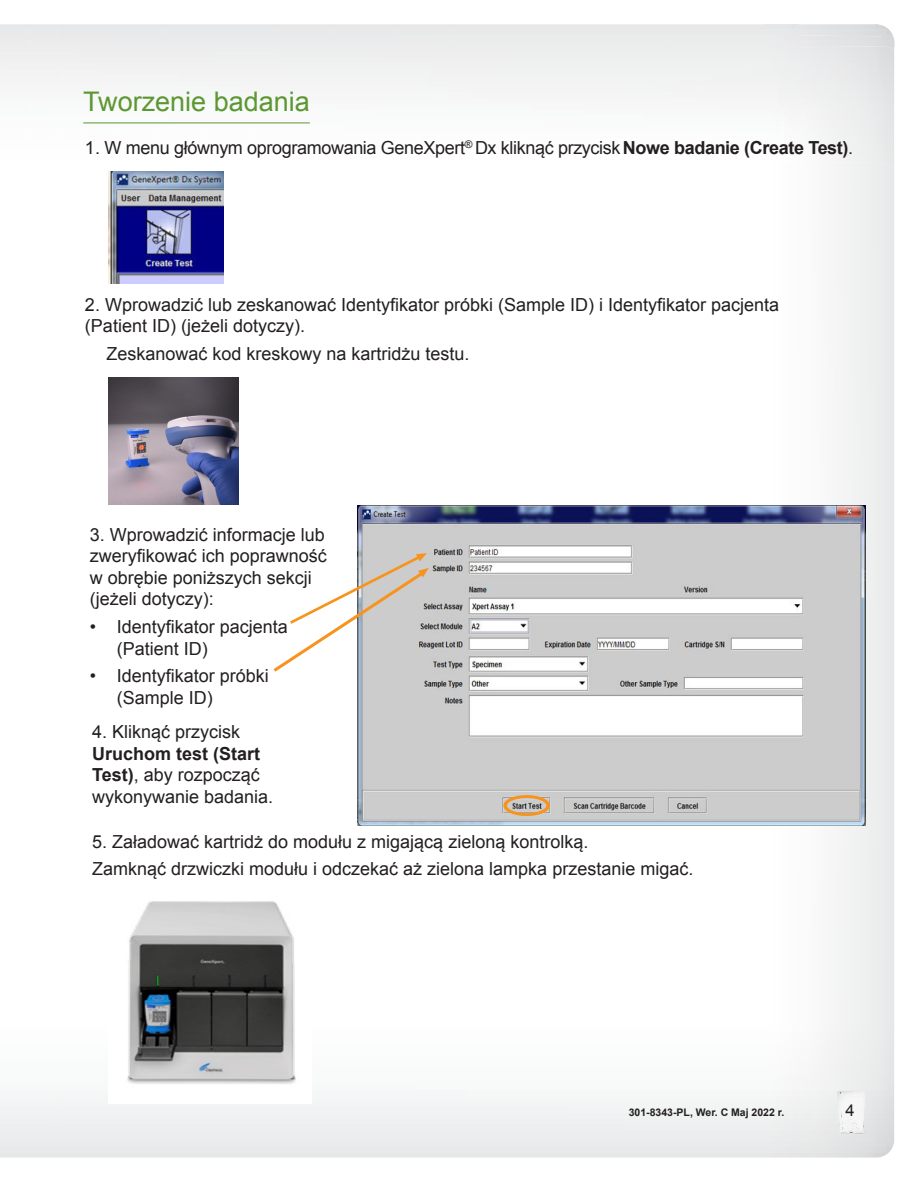
<style>
.page{position:relative;width:918px;height:1188px;background:#fff}
.page>*{position:absolute;margin:0;border:0;box-sizing:border-box;transform-origin:0 0}
.t1{font:27px "Arial";color:#5d9732}
.t2{font:18px/21.6px "Arial";color:#231f20}
.t3{font:18px "Arial";letter-spacing:-.02em;color:#231f20}
.t4{font:16.5px "Arial";color:#231f20}
.t5{font:700 10.5px "Arial";color:#231f20}
.s1{font-weight:700}
</style>
<div class="page">
<hr style="left:83px;top:123px;width:227px;height:1px;background:#5d9732">
<img style="left:126px;top:901px;width:171px;height:184px">
<img style="left:358px;top:505px;width:507px;height:320px">
<img style="left:108px;top:171px;width:115px;height:112px">
<img style="left:108px;top:377px;width:130px;height:128px">
<div style="left:504px;top:795px;width:46px;height:21px;border:3px solid #f7941d;border-radius:50%"></div>
<svg style="left:273px;top:553px;width:156px;height:122px"></svg>
<img style="left:837px;top:1111px;width:1px;height:23px">
<img style="left:837px;top:1091px;width:1px;height:20px">
<img style="left:838px;top:1091px;width:27px;height:43px">
<svg style="left:841px;top:1091px;width:10px;height:5px"></svg>
<img style="left:851px;top:1091px;width:14px;height:5px">
<h1 class="t1" style="left:83px;top:84px;width:228px">Tworzenie badania</h1>
<p class="t3" style="left:85px;top:141px;width:770px">1. W menu głównym oprogramowania GeneXpert<sup>®</sup> Dx kliknąć przycisk<span class="s1">Nowe badanie (Create Test)</span>.</p>
<p class="t2" style="left:85px;top:294px;width:696px">2. Wprowadzić lub zeskanować Identyfikator próbki (Sample ID) i Identyfikator pacjenta (Patient ID) (jeżeli dotyczy).</p>
<p class="t2" style="left:107px;top:343px;width:365px">Zeskanować kod kreskowy na kartridżu testu.</p>
<p class="t2" style="left:90px;top:524px;width:239px">3. Wprowadzić informacje lub zweryfikować ich poprawność w obrębie poniższych sekcji (jeżeli dotyczy):</p>
<p class="t2" style="left:117px;top:617px;width:173px;text-indent:-27px">• Identyfikator pacjenta (Patient ID)</p>
<p class="t2" style="left:117px;top:667px;width:154px;text-indent:-27px">• Identyfikator próbki (Sample ID)</p>
<p class="t2" style="left:92px;top:721px;width:150px">4. Kliknąć przycisk</p>
<p class="t2" style="left:92px;top:743px;width:183px"><span class="s1">Uruchom test (Start<br>Test)</span>, aby rozpocząć wykonywanie badania.</p>
<p class="t2" style="left:92px;top:828px;width:603px;line-height:27.6px">5. Załadować kartridż do modułu z migającą zieloną kontrolką.<br>Zamknąć drzwiczki modułu i odczekać aż zielona lampka przestanie migać.</p>
<p class="t5" style="left:629px;top:1105px;width:157px">301-8343-PL, Wer. C Maj 2022 r.</p>
<p class="t4" style="left:846px;top:1104px;width:11px">4</p>
</div>
